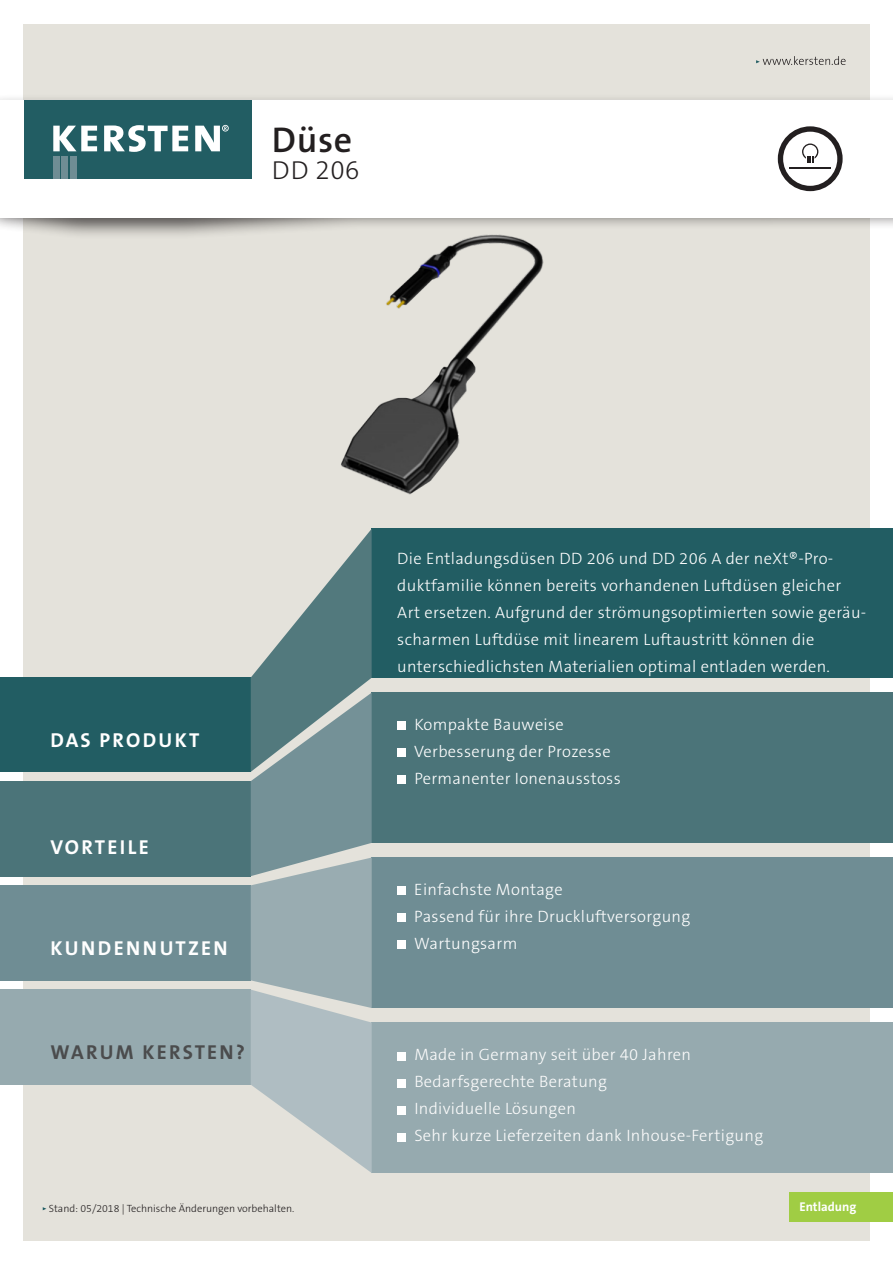
<style>
.page{position:relative;width:893px;height:1263px;background:#fff}
.page>*{position:absolute;margin:0;border:0;box-sizing:border-box;transform-origin:0 0}
.t1{font:600 36px "The Sans B W6";color:#231f20}
.t2{font:300 26.1px "The Sans B W3";color:#231f20}
.t3{font:700 20.25px "The Sans B W7";letter-spacing:.115em;color:#fff}
.t4{font:700 20.25px "The Sans B W7";letter-spacing:.115em;color:#4b4c4d}
.t5{font:300 16.5px/27px "The Sans B W3";letter-spacing:.02em;color:#fff}
.t6{font:300 16.5px "The Sans B W3";letter-spacing:.02em;color:#fcfcfc}
.t7{font:700 12.75px "The Sans B W7";color:#fff}
.t8{font:300 10.5px "The Sans B W3";color:#231f20}
</style>
<div class="page">
<div style="left:23px;top:24px;width:847px;height:1216px;background:#e4e2db"></div>
<div style="left:0;top:94px;width:893px;height:145px;background:#231f20;opacity:.75"></div>
<div style="left:0;top:100px;width:893px;height:118px;background:#fff"></div>
<div style="left:24px;top:100px;width:228px;height:79px;background:#225d63"></div>
<svg style="left:53px;top:125px;width:176px;height:27px"></svg>
<div style="left:53px;top:156px;width:7px;height:23px;background:#6f8d94"></div>
<div style="left:70px;top:156px;width:7px;height:23px;background:#6f8d94"></div>
<div style="left:62px;top:156px;width:6px;height:23px;background:#6f8d94"></div>
<svg style="left:778px;top:126px;width:65px;height:65px"></svg>
<hr style="left:789px;top:167px;width:42px;height:1px;background:#231f20">
<div style="left:0;top:989px;width:251px;height:95px;background:#96aaaf"></div>
<div style="left:0;top:885px;width:251px;height:95px;background:#6f8d94"></div>
<div style="left:0;top:781px;width:251px;height:95px;background:#4b7479"></div>
<div style="left:0;top:678px;width:251px;height:94px;background:#225d63"></div>
<div style="left:372px;top:1022px;width:521px;height:151px;background:#96aaaf"></div>
<div style="left:372px;top:857px;width:521px;height:151px;background:#6f8d94"></div>
<div style="left:372px;top:692px;width:521px;height:151px;background:#4b7479"></div>
<div style="left:372px;top:528px;width:521px;height:150px;background:#225d63"></div>
<svg style="left:251px;top:529px;width:121px;height:644px"></svg>
<div style="left:397px;top:887px;width:9px;height:8px;background:#fff"></div>
<div style="left:397px;top:914px;width:9px;height:8px;background:#fff"></div>
<div style="left:397px;top:941px;width:9px;height:8px;background:#fff"></div>
<div style="left:397px;top:1052px;width:9px;height:8px;background:#fff"></div>
<div style="left:397px;top:1079px;width:9px;height:8px;background:#fff"></div>
<div style="left:397px;top:1106px;width:9px;height:8px;background:#fff"></div>
<div style="left:397px;top:1133px;width:9px;height:8px;background:#fff"></div>
<div style="left:397px;top:721px;width:9px;height:9px;background:#fff"></div>
<div style="left:397px;top:748px;width:9px;height:9px;background:#fff"></div>
<div style="left:397px;top:775px;width:9px;height:9px;background:#fff"></div>
<div style="left:790px;top:1192px;width:103px;height:30px;background:#a0cd44"></div>
<svg style="left:756px;top:56px;width:90px;height:9px"></svg>
<img style="left:281px;top:218px;width:290px;height:277px">
<p class="t1" style="left:272px;top:116px;width:82px">Düse</p>
<p class="t2" style="left:272px;top:153px;width:89px">DD 206</p>
<p class="t3" style="left:51px;top:727px;width:151px">DAS PRODUKT</p>
<p class="t3" style="left:51px;top:834px;width:100px">VORTEILE</p>
<p class="t3" style="left:51px;top:935px;width:179px">KUNDENNUTZEN</p>
<p class="t4" style="left:51px;top:1039px;width:196px">WARUM KERSTEN?</p>
<p class="t8" style="left:49px;top:1201px;width:247px">Stand: 05/2018 | Technische Änderungen vorbehalten.</p>
<p class="t5" style="left:397px;top:545px;width:470px">Die Entladungsdüsen DD 206 und DD 206 A der neXt®-Pro&shy;duktfamilie können bereits vorhandenen Luftdüsen gleicher Art ersetzen. Aufgrund der strömungsoptimierten sowie geräu&shy;scharmen Luftdüse mit linearem Luftaustritt können die</p>
<p class="t5" style="left:397px;top:653px;width:434px">unterschiedlichsten Materialien optimal entladen werden.</p>
<p class="t5" style="left:414px;top:711px;width:151px">Kompakte Bauweise</p>
<p class="t5" style="left:414px;top:738px;width:198px">Verbesserung der Prozesse</p>
<p class="t5" style="left:414px;top:765px;width:208px">Permanenter Ionenausstoss</p>
<p class="t5" style="left:414px;top:876px;width:150px">Einfachste Montage</p>
<p class="t5" style="left:414px;top:903px;width:277px">Passend für ihre Druckluftversorgung</p>
<p class="t5" style="left:414px;top:930px;width:105px">Wartungsarm</p>
<p class="t6" style="left:414px;top:1044px;width:278px">Made in Germany seit über 40 Jahren</p>
<p class="t6" style="left:414px;top:1071px;width:194px">Bedarfsgerechte Beratung</p>
<p class="t6" style="left:414px;top:1098px;width:163px">Individuelle Lösungen</p>
<p class="t6" style="left:414px;top:1125px;width:350px">Sehr kurze Lieferzeiten dank Inhouse-Fertigung</p>
<p class="t7" style="left:799px;top:1199px;width:58px">Entladung</p>
</div>
